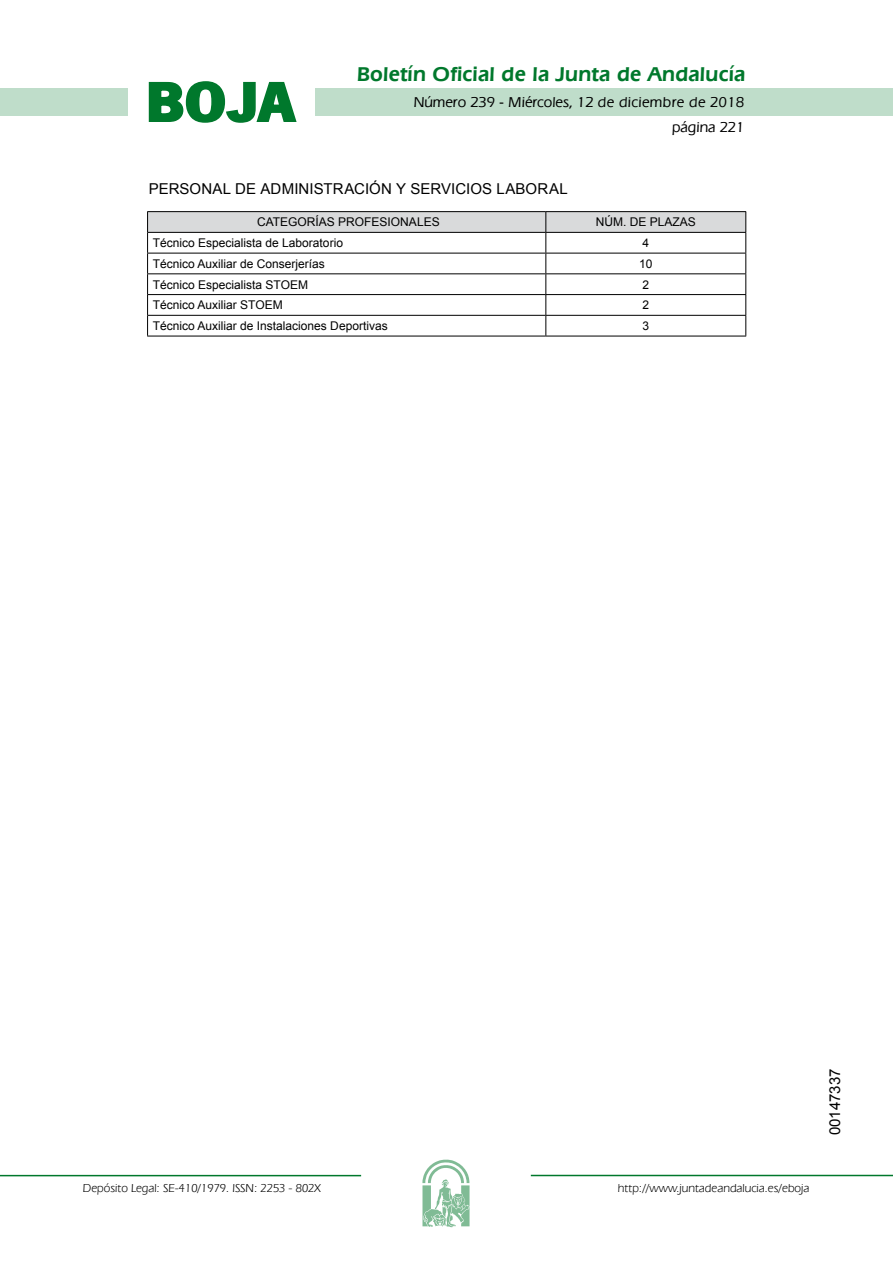
<style>
.page{position:relative;width:893px;height:1263px;background:#fff}
.page>*{position:absolute;margin:0;border:0;box-sizing:border-box;transform-origin:0 0}
.t1{font:700 57.75px "News Got T";color:#00782c;scale:1.14 1}
.t2{font:600 21px "Eras IT Cby BT";letter-spacing:.01em;color:#00782c}
.t3{font:15px "Arial";letter-spacing:.005em;color:#000}
.t4{font:500 15px/24.5px "Eras IT Cby BT";color:#000;text-align:right}
.t5{font:12px "Arial";color:#000}
.t6{font:12px "Eras IT Cby BT";color:#000}
</style>
<div class="page">
<div style="left:315px;top:88px;width:577px;height:28px;background:#bfddca"></div>
<div style="left:0;top:88px;width:128px;height:28px;background:#bfddca"></div>
<hr style="left:0;top:1175px;width:361px;height:1px;background:#00782c">
<svg style="left:422px;top:1159px;width:47px;height:68px"></svg>
<hr style="left:531px;top:1175px;width:361px;height:1px;background:#00782c">
<svg style="left:148px;top:81px;width:149px;height:42px"></svg>
<hr style="left:147px;top:211px;width:399px;height:1px;background:#000">
<hr style="left:546px;top:211px;width:200px;height:1px;background:#000">
<svg style="left:147px;top:212px;width:599px;height:124px"></svg>
<hr style="left:147px;top:336px;width:399px;height:1px;background:#000">
<hr style="left:546px;top:336px;width:200px;height:1px;background:#000">
<h1 class="t1" style="left:145px;top:68px;width:133px">BOJA</h1>
<h2 class="t2" style="left:357px;top:62px;width:390px">Boletín Oficial de la Junta de Andalucía</h2>
<p class="t4" style="left:414px;top:90px;width:332px">Número 239 - Miércoles, 12 de diciembre de 2018 página 221</p>
<p class="t3" style="left:149px;top:179px;width:420px">PERSONAL DE ADMINISTRACIÓN Y SERVICIOS LABORAL</p>
<p class="t5" style="left:257px;top:214px;width:184px">CATEGORÍAS PROFESIONALES</p>
<p class="t5" style="left:595px;top:214px;width:102px">NÚM. DE PLAZAS</p>
<p class="t5" style="left:153px;top:235px;width:192px">Técnico Especialista de Laboratorio</p>
<p class="t5" style="left:642px;top:235px;width:8px">4</p>
<p class="t5" style="left:153px;top:256px;width:174px">Técnico Auxiliar de Conserjerías</p>
<p class="t5" style="left:639px;top:256px;width:15px">10</p>
<p class="t5" style="left:153px;top:277px;width:157px">Técnico Especialista STOEM</p>
<p class="t5" style="left:642px;top:277px;width:8px">2</p>
<p class="t5" style="left:153px;top:297px;width:131px">Técnico Auxiliar STOEM</p>
<p class="t5" style="left:642px;top:297px;width:8px">2</p>
<p class="t5" style="left:153px;top:318px;width:236px">Técnico Auxiliar de Instalaciones Deportivas</p>
<p class="t5" style="left:642px;top:318px;width:8px">3</p>
<p class="t6" style="left:83px;top:1181px;width:239px">Depósito Legal: SE-410/1979. ISSN: 2253 - 802X</p>
<p class="t6" style="left:618px;top:1181px;width:193px">http://www.juntadeandalucia.es/eboja</p>
<p class="t3" style="left:825px;top:1135px;width:68px;rotate:-90deg">00147337</p>
</div>
